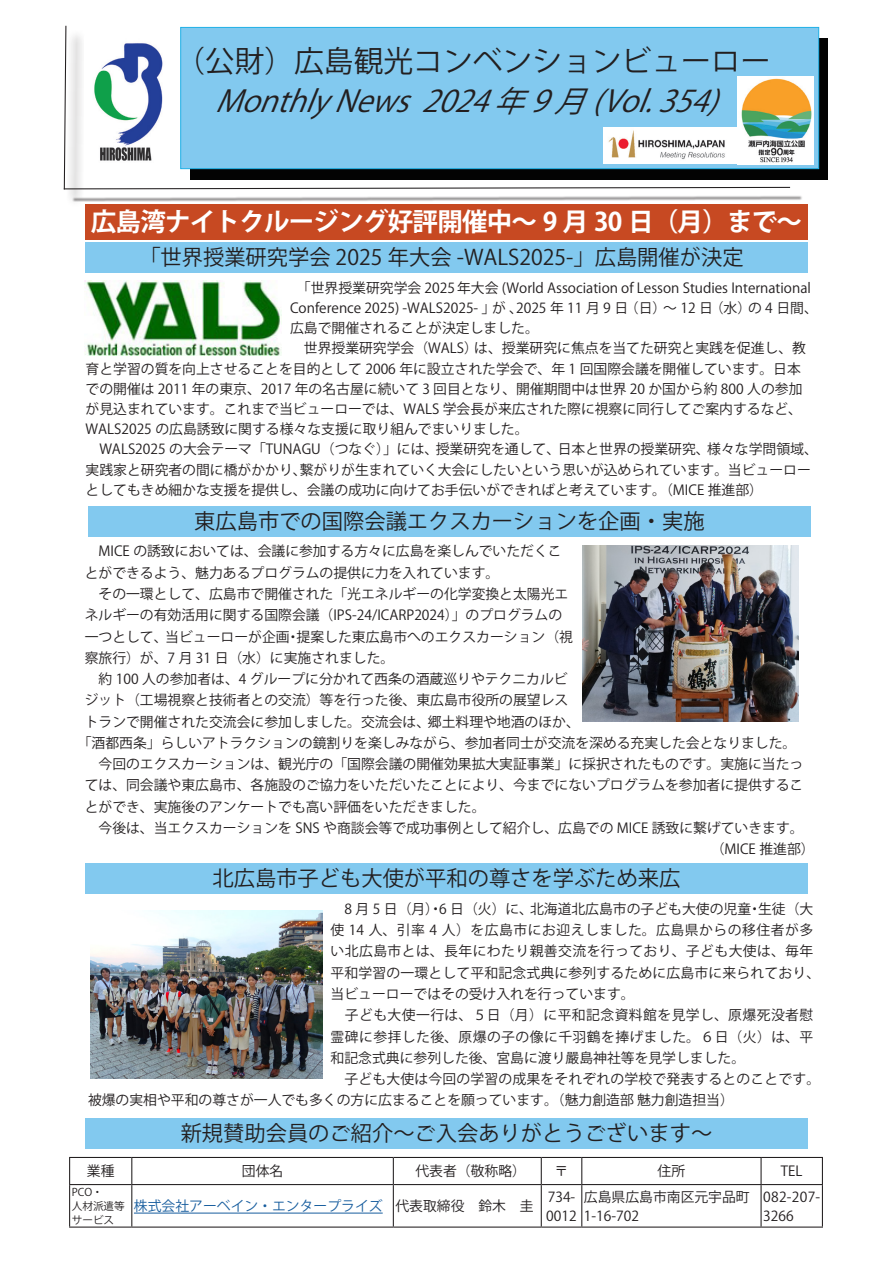
<style>
.page{position:relative;width:893px;height:1263px;background:#fff}
.page>*{position:absolute;margin:0;border:0;box-sizing:border-box;transform-origin:0 0}
.t1{font:italic 29.7px "Koz Go Pr 6 N";color:#231f20}
.t2{font:29.7px "Koz Go Pr 6 N";color:#231f20}
.t3{font:700 25.5px "Koz Go Pr 6 N";letter-spacing:-.03em;color:#fff}
.t4{font:21.3px "Koz Go Pr 6 N";color:#231f20}
.t5{font:13.8px/21.3px "Koz Go Pr 6 N";color:#231f20}
.t6{font:13.8px "Koz Go Pr 6 N";color:#175d9e}
.t7{font:13.8px/19.2px "Koz Go Pr 6 N";letter-spacing:.02em;color:#231f20}
.t8{font:10.65px/13.8px "Koz Go Pr 6 N";color:#231f20}
</style>
<div class="page">
<div style="left:85px;top:242px;width:723px;height:31px;background:#82c9ef"></div>
<div style="left:88px;top:506px;width:723px;height:31px;background:#82c9ef"></div>
<svg style="left:85px;top:196px;width:717px;height:6px"></svg>
<div style="left:180px;top:27px;width:639px;height:142px;background:#82c9ef;border:1px solid #1fb0e6"></div>
<svg style="left:69px;top:190px;width:16px;height:12px"></svg>
<svg style="left:63px;top:25px;width:728px;height:165px"></svg>
<img style="left:85px;top:36px;width:88px;height:132px">
<img style="left:604px;top:128px;width:132px;height:36px">
<img style="left:738px;top:77px;width:76px;height:87px">
<div style="left:85px;top:204px;width:723px;height:36px;background:#c74922"></div>
<div style="left:85px;top:863px;width:723px;height:31px;background:#82c9ef"></div>
<div style="left:85px;top:1118px;width:723px;height:31px;background:#82c9ef"></div>
<hr style="left:69px;top:1157px;width:63px;height:1px;background:#231f20">
<svg style="left:69px;top:1158px;width:1px;height:26px"></svg>
<hr style="left:132px;top:1157px;width:261px;height:1px;background:#231f20">
<svg style="left:131px;top:1158px;width:1px;height:26px"></svg>
<hr style="left:393px;top:1157px;width:148px;height:1px;background:#231f20">
<svg style="left:393px;top:1158px;width:1px;height:26px"></svg>
<hr style="left:541px;top:1157px;width:41px;height:1px;background:#231f20">
<svg style="left:541px;top:1158px;width:1px;height:26px"></svg>
<hr style="left:582px;top:1157px;width:179px;height:1px;background:#231f20">
<svg style="left:581px;top:1158px;width:1px;height:26px"></svg>
<hr style="left:761px;top:1157px;width:62px;height:1px;background:#231f20">
<hr style="left:760px;top:1158px;width:2px;height:26px;background:#231f20">
<svg style="left:822px;top:1158px;width:1px;height:26px"></svg>
<hr style="left:69px;top:1184px;width:63px;height:1px;background:#231f20">
<hr style="left:69px;top:1185px;width:1px;height:41px;background:#231f20">
<hr style="left:132px;top:1184px;width:261px;height:1px;background:#231f20">
<hr style="left:131px;top:1185px;width:1px;height:41px;background:#231f20">
<hr style="left:393px;top:1184px;width:148px;height:1px;background:#231f20">
<hr style="left:393px;top:1185px;width:1px;height:41px;background:#231f20">
<hr style="left:541px;top:1184px;width:41px;height:1px;background:#231f20">
<hr style="left:541px;top:1185px;width:1px;height:41px;background:#231f20">
<hr style="left:582px;top:1184px;width:179px;height:1px;background:#231f20">
<hr style="left:581px;top:1185px;width:1px;height:41px;background:#231f20">
<hr style="left:761px;top:1184px;width:62px;height:1px;background:#231f20">
<hr style="left:760px;top:1185px;width:2px;height:41px;background:#231f20">
<hr style="left:822px;top:1185px;width:1px;height:41px;background:#231f20">
<hr style="left:69px;top:1226px;width:63px;height:1px;background:#231f20">
<hr style="left:132px;top:1226px;width:261px;height:1px;background:#231f20">
<hr style="left:393px;top:1226px;width:148px;height:1px;background:#231f20">
<hr style="left:541px;top:1226px;width:41px;height:1px;background:#231f20">
<hr style="left:582px;top:1226px;width:179px;height:1px;background:#231f20">
<hr style="left:761px;top:1226px;width:62px;height:1px;background:#231f20">
<hr style="left:134px;top:1213px;width:249px;height:1px;background:#175d9e">
<img style="left:90px;top:910px;width:232px;height:168px">
<img style="left:583px;top:545px;width:215px;height:177px">
<img style="left:85px;top:281px;width:197px;height:74px">
<p class="t2" style="left:175px;top:45px;width:597px">（公財）広島観光コンベンションビューロー</p>
<p class="t1" style="left:215px;top:85px;width:524px">MonthlyNews2024年9 月 (Vol.354)</p>
<p class="t3" style="left:91px;top:207px;width:713px">広島湾ナイトクルージング好評開催中～ 9 月 30 日（月）まで～</p>
<p class="t4" style="left:139px;top:246px;width:606px">「世界授業研究学会 2025 年大会 -WALS2025-」広島開催が決定</p>
<p class="t5" style="left:290px;top:278px;width:529px;line-height:20.2px">　「世界授業研究学会 2025 年大会 (World Association of Lesson Studies International<br>Conference 2025) -WALS2025- 」が 、2025 年 11 月 9 日（日）～ 12 日（水）の 4 日間、広島で開催されることが決定しました。</p>
<p class="t5" style="left:86px;top:338px;width:722px;line-height:20.2px;text-indent:204px">　世界授業研究学会（WALS）は、授業研究に焦点を当てた研究と実践を促進し、教育と学習の質を向上させることを目的として 2006 年に設立された学会で、年 1 回国際会議を開催しています。日本での開催は 2011 年の東京、2017 年の名古屋に続いて 3 回目となり、開催期間中は世界 20 か国から約 800 人の参加が見込まれています。これまで当ビューローでは、WALS 学会長が来広された際に視察に同行してご案内するなど、WALS2025 の広島誘致に関する様々な支援に取り組んでまいりました。</p>
<p class="t5" style="left:86px;top:439px;width:734px;line-height:20.2px">　WALS2025 の大会テーマ「TUNAGU（つなぐ）」には、授業研究を通して、日本と世界の授業研究、様々な学問領域、実践家と研究者の間に橋がかかり、繋がりが生まれていく大会にしたいという思いが込められています。当ビューローとしてもきめ細かな支援を提供し、会議の成功に向けてお手伝いができればと考えています。（MICE 推進部）</p>
<p class="t4" style="left:194px;top:509px;width:512px">東広島市での国際会議エクスカーションを企画・実施</p>
<p class="t5" style="left:85px;top:541px;width:479px">　MICE の誘致においては、会議に参加する方々に広島を楽しんでいただくことができるよう、魅力あるプログラムの提供に力を入れています。</p>
<p class="t5" style="left:85px;top:584px;width:490px">　その一環として、広島市で開催された「光エネルギーの化学変換と太陽光エネルギーの有効活用に関する国際会議（IPS-24/ICARP2024）」のプログラムの一つとして、当ビューローが企画・提案した東広島市へのエクスカーション（視察旅行）が、7 月 31 日（水）に実施されました。</p>
<p class="t5" style="left:85px;top:669px;width:485px">　約 100 人の参加者は、4 グループに分かれて西条の酒蔵巡りやテクニカルビ</p>
<p class="t5" style="left:85px;top:690px;width:485px">ジット（工場視察と技術者との交流）等を行った後、東広島市役所の展望レス</p>
<p class="t5" style="left:85px;top:711px;width:497px">トランで開催された交流会に参加しました。交流会は、郷土料理や地酒のほか、</p>
<p class="t5" style="left:78px;top:732px;width:720px">「酒都西条」らしいアトラクションの鏡割りを楽しみながら、参加者同士が交流を深める充実した会となりました。</p>
<p class="t5" style="left:85px;top:754px;width:720px;text-align:justify">　今回のエクスカーションは、観光庁の「国際会議の開催効果拡大実証事業」に採択されたものです。実施に当たっては、同会議や東広島市、各施設のご協力をいただいたことにより、今までにないプログラムを参加者に提供することができ、実施後のアンケートでも高い評価をいただきました。</p>
<p class="t5" style="left:85px;top:817px;width:720px">　今後は、当エクスカーションを SNS や商談会等で成功事例として紹介し、広島での MICE 誘致に繋げていきます。</p>
<p class="t5" style="left:711px;top:839px;width:105px">（MICE 推進部）</p>
<p class="t4" style="left:213px;top:867px;width:469px">北広島市子ども大使が平和の尊さを学ぶため来広</p>
<p class="t5" style="left:331px;top:898px;width:491px">　8 月 5 日（月）・6 日（火）に、北海道北広島市の子ども大使の児童・生徒（大使 14 人、引率 4 人）を広島市にお迎えしました。広島県からの移住者が多い北広島市とは、長年にわたり親善交流を行っており、子ども大使は、毎年平和学習の一環として平和記念式典に参列するために広島市に来られており、当ビューローではその受け入れを行っています。</p>
<p class="t5" style="left:331px;top:1005px;width:484px;text-align:justify">　子ども大使一行は、５日（月）に平和記念資料館を見学し、原爆死没者慰霊碑に参拝した後、原爆の子の像に千羽鶴を捧げました。６日（火）は、平和記念式典に参列した後、宮島に渡り嚴島神社等を見学しました。</p>
<p class="t5" style="left:88px;top:1068px;width:734px;text-indent:243px">　子ども大使は今回の学習の成果をそれぞれの学校で発表するとのことです。被爆の実相や平和の尊さが一人でも多くの方に広まることを願っています。（魅力創造部 魅力創造担当）</p>
<p class="t4" style="left:181px;top:1121px;width:533px">新規賛助会員のご紹介～ご入会ありがとうございます～</p>
<p class="t5" style="left:87px;top:1161px;width:29px">業種</p>
<p class="t5" style="left:242px;top:1161px;width:43px">団体名</p>
<p class="t5" style="left:415px;top:1161px;width:112px">代表者（敬称略）</p>
<p class="t5" style="left:555px;top:1161px;width:15px">〒</p>
<p class="t5" style="left:658px;top:1161px;width:29px">住所</p>
<p class="t5" style="left:781px;top:1161px;width:23px">TEL</p>
<p class="t8" style="left:72px;top:1185px;width:55px">PCO・<br>人材派遣等サービス</p>
<p class="t6" style="left:134px;top:1198px;width:250px">株式会社アーベイン・エンタープライズ</p>
<p class="t5" style="left:395px;top:1196px;width:140px">代表取締役　鈴木　圭</p>
<p class="t5" style="left:546px;top:1187px;width:32px;line-height:19.2px">734-<br>0012</p>
<p class="t5" style="left:584px;top:1187px;width:167px;line-height:19.2px">広島県広島市南区元宇品町<br>1-16-702</p>
<p class="t7" style="left:763px;top:1187px;width:59px">082-207-<br>3266</p>
</div>
